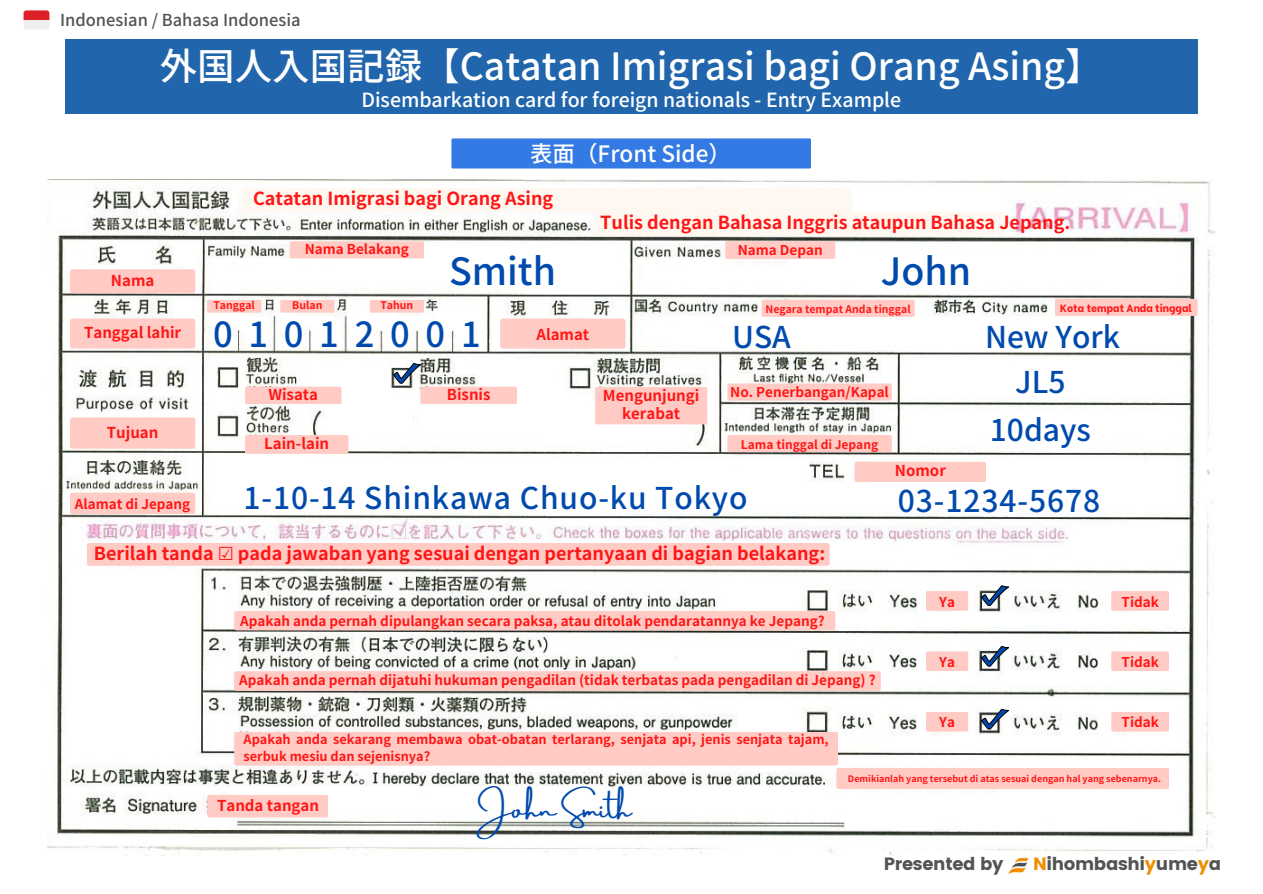
<style>
.page{position:relative;width:1263px;height:894px;background:#fff}
.page>*{position:absolute;margin:0;border:0;box-sizing:border-box;transform-origin:0 0}
.t1{font:500 37.5px "Noto Sans JP";color:#fff}
.t2{font:500 37.5px "Noto Sans JP";color:#004aad}
.t3{font:500 34.5px "Noto Sans JP";letter-spacing:.455em;color:#004aad}
.t4{font:500 30px "Noto Sans JP";letter-spacing:.03em;color:#004aad}
.t5{font:26.25px "Amsterdam Three";color:#004aad}
.t6{font:500 22.5px "Noto Sans JP";color:#fff}
.t7{font:500 19.5px "Noto Sans JP";color:#fff}
.t8{font:700 18px "Noto Sans JP";color:#ff1616}
.t9{font:17.7px "Poppins";letter-spacing:-.02em;color:#545454}
.t10{font:500 16.5px "Noto Sans JP";color:#545454}
.t11{font:700 15px/18px "Noto Sans JP";color:#ff1616;text-align:center}
.t12{font:700 13.5px "Noto Sans JP";color:#ff1616}
.t13{font:700 12.75px/17px "Noto Sans JP";color:#ff1616}
.t14{font:700 12px "Noto Sans JP";color:#ff1616}
.t15{font:700 10.5px "Noto Sans JP";color:#ff1616}
.t16{font:800 10.5px "Be Vietnam";color:#ff1616}
.t17{font:700 9px "Noto Sans JP";color:#ff1616}
.s1{font-family:"DejaVu Sans";font-weight:400}
.s2{color:#f18d01}
</style>
<div class="page">
<img style="left:48px;top:180px;width:1166px;height:674px">
<div style="left:243px;top:188px;width:608px;height:23px;background:#fff8f0;border-radius:3px"></div>
<div style="left:595px;top:211px;width:408px;height:24px;background:#fff8f0;border-radius:3px"></div>
<div style="left:70px;top:269px;width:125px;height:24px;background:#ffcbc4;border-radius:3px"></div>
<div style="left:290px;top:241px;width:134px;height:17px;background:#ffcbc4;border-radius:2px"></div>
<div style="left:725px;top:241px;width:110px;height:18px;background:#ffcbc4;border-radius:2px"></div>
<div style="left:70px;top:318px;width:125px;height:30px;background:#ffcbc4;border-radius:3px"></div>
<div style="left:207px;top:300px;width:54px;height:12px;background:#ffcbc4"></div>
<div style="left:280px;top:300px;width:54px;height:12px;background:#ffcbc4"></div>
<div style="left:370px;top:300px;width:54px;height:12px;background:#ffcbc4"></div>
<div style="left:500px;top:318px;width:125px;height:30px;background:#ffcbc4;border-radius:3px"></div>
<div style="left:761px;top:300px;width:154px;height:17px;background:#ffcbc4;border-radius:2px"></div>
<div style="left:1055px;top:299px;width:142px;height:17px;background:#ffcbc4;border-radius:2px"></div>
<div style="left:70px;top:417px;width:125px;height:31px;background:#ffcbc4;border-radius:3px"></div>
<div style="left:245px;top:386px;width:96px;height:18px;background:#ffcbc4;border-radius:2px"></div>
<div style="left:420px;top:386px;width:97px;height:18px;background:#ffcbc4;border-radius:2px"></div>
<div style="left:595px;top:386px;width:112px;height:38px;background:#ffcbc4;border-radius:2px"></div>
<div style="left:245px;top:435px;width:103px;height:18px;background:#ffcbc4;border-radius:2px"></div>
<div style="left:727px;top:383px;width:165px;height:17px;background:#ffcbc4;border-radius:2px"></div>
<div style="left:727px;top:435px;width:165px;height:17px;background:#ffcbc4;border-radius:2px"></div>
<div style="left:70px;top:492px;width:125px;height:22px;background:#ffcbc4;border-radius:3px"></div>
<div style="left:855px;top:461px;width:131px;height:21px;background:#ffcbc4;border-radius:2px"></div>
<div style="left:87px;top:543px;width:743px;height:22px;background:#ffcbc4;border-radius:3px"></div>
<div style="left:234px;top:610px;width:601px;height:20px;background:#ffcbc4;border-radius:2px"></div>
<div style="left:234px;top:671px;width:647px;height:19px;background:#ffcbc4;border-radius:2px"></div>
<div style="left:234px;top:731px;width:604px;height:34px;background:#ffcbc4;border-radius:2px"></div>
<div style="left:926px;top:591px;width:42px;height:19px;background:#ffcbc4;border-radius:2px"></div>
<div style="left:926px;top:651px;width:42px;height:20px;background:#ffcbc4;border-radius:2px"></div>
<div style="left:926px;top:711px;width:42px;height:20px;background:#ffcbc4;border-radius:2px"></div>
<div style="left:1111px;top:591px;width:58px;height:19px;background:#ffcbc4;border-radius:2px"></div>
<div style="left:1111px;top:651px;width:58px;height:20px;background:#ffcbc4;border-radius:2px"></div>
<div style="left:1111px;top:711px;width:58px;height:20px;background:#ffcbc4;border-radius:2px"></div>
<div style="left:207px;top:794px;width:121px;height:23px;background:#ffcbc4;border-radius:2px"></div>
<div style="left:836px;top:767px;width:333px;height:21px;background:#ffcbc4;border-radius:2px"></div>
<svg style="left:394px;top:363px;width:27px;height:20px"></svg>
<svg style="left:982px;top:585px;width:26px;height:20px"></svg>
<svg style="left:982px;top:646px;width:26px;height:20px"></svg>
<svg style="left:982px;top:709px;width:26px;height:20px"></svg>
<div style="left:65px;top:39px;width:1133px;height:75px;background:#2166ac"></div>
<div style="left:451px;top:138px;width:360px;height:30px;background:#337ae4;border-radius:2px"></div>
<svg style="left:24px;top:10px;width:25px;height:19px"></svg>
<img style="left:1008px;top:857px;width:20px;height:16px">
<p class="t10" style="left:60px;top:7px;width:242px">Indonesian / Bahasa Indonesia</p>
<p class="t1" style="left:160px;top:36px;width:944px">外国人入国記録【Catatan Imigrasi bagi Orang Asing】</p>
<p class="t7" style="left:361px;top:84px;width:541px">Disembarkation card for foreign nationals - Entry Example</p>
<p class="t6" style="left:530px;top:136px;width:202px">表面（Front Side）</p>
<p class="t11" style="left:111px;top:270px;width:45px">Nama</p>
<p class="t11" style="left:84px;top:322px;width:98px">Tanggal lahir</p>
<p class="t11" style="left:107px;top:422px;width:53px">Tujuan</p>
<p class="t12" style="left:75px;top:493px;width:117px">Alamat di Jepang</p>
<p class="t8" style="left:253px;top:184px;width:302px">Catatan Imigrasi bagi Orang Asing</p>
<p class="t8" style="left:600px;top:208px;width:472px">Tulis dengan Bahasa Inggris ataupun Bahasa Jepang.</p>
<p class="t12" style="left:305px;top:239px;width:106px">Nama Belakang</p>
<p class="t12" style="left:738px;top:240px;width:86px">Nama Depan</p>
<p class="t2" style="left:449px;top:241px;width:108px">Smith</p>
<p class="t2" style="left:881px;top:241px;width:92px">John</p>
<p class="t3" style="left:213px;top:307px;width:269px">01012001</p>
<p class="t4" style="left:732px;top:313px;width:60px">USA</p>
<p class="t4" style="left:985px;top:313px;width:136px">New York</p>
<p class="t4" style="left:1015px;top:358px;width:52px">JL5</p>
<p class="t4" style="left:990px;top:406px;width:103px">10days</p>
<p class="t15" style="left:213px;top:296px;width:43px">Tanggal</p>
<p class="t15" style="left:292px;top:297px;width:32px">Bulan</p>
<p class="t15" style="left:380px;top:296px;width:34px">Tahun</p>
<p class="t15" style="left:765px;top:300px;width:147px">Negara tempat Anda tinggal</p>
<p class="t16" style="left:1060px;top:299px;width:134px">Kota tempat Anda tinggal</p>
<p class="t11" style="left:536px;top:325px;width:54px">Alamat</p>
<p class="t12" style="left:730px;top:381px;width:160px">No. Penerbangan/Kapal</p>
<p class="t14" style="left:741px;top:434px;width:139px">Lama tinggal di Jepang</p>
<p class="t11" style="left:268px;top:384px;width:51px">Wisata</p>
<p class="t11" style="left:447px;top:384px;width:45px">Bisnis</p>
<p class="t11" style="left:603px;top:385px;width:98px">Mengunjungi kerabat</p>
<p class="t11" style="left:264px;top:433px;width:66px">Lain-lain</p>
<p class="t11" style="left:895px;top:461px;width:52px">Nomor</p>
<p class="t4" style="left:243px;top:474px;width:506px">1-10-14 Shinkawa Chuo-ku Tokyo</p>
<p class="t4" style="left:898px;top:477px;width:204px">03-1234-5678</p>
<p class="t8" style="left:94px;top:539px;width:733px">Berilah tanda <span class="s1">☑</span> pada jawaban yang sesuai dengan pertanyaan di bagian belakang:</p>
<p class="t12" style="left:240px;top:610px;width:586px">Apakah anda pernah dipulangkan secara paksa, atau ditolak pendaratannya ke Jepang?</p>
<p class="t12" style="left:239px;top:668px;width:638px">Apakah anda pernah dijatuhi hukuman pengadilan (tidak terbatas pada pengadilan di Jepang) ?</p>
<p class="t13" style="left:243px;top:730px;width:587px">Apakah anda sekarang membawa obat-obatan terlarang, senjata api, jenis senjata tajam, serbuk mesiu dan sejenisnya?</p>
<p class="t12" style="left:939px;top:590px;width:17px">Ya</p>
<p class="t12" style="left:939px;top:651px;width:17px">Ya</p>
<p class="t12" style="left:939px;top:711px;width:17px">Ya</p>
<p class="t12" style="left:1121px;top:590px;width:39px">Tidak</p>
<p class="t12" style="left:1121px;top:651px;width:39px">Tidak</p>
<p class="t12" style="left:1121px;top:711px;width:39px">Tidak</p>
<p class="t11" style="left:217px;top:795px;width:103px">Tanda tangan</p>
<p class="t5" style="left:481px;top:794px;width:152px">John Smith</p>
<p class="t17" style="left:848px;top:771px;width:315px">Demikianlah yang tersebut di atas sesuai dengan hal yang sebenarnya.</p>
<p class="t9" style="left:884px;top:853px;width:121px">Presented by</p>
<p class="t9" style="left:1033px;top:853px;width:190px"><span class="s2">N</span>ihombashi<span class="s2">y</span>ume<span class="s2">y</span>a</p>
</div>
